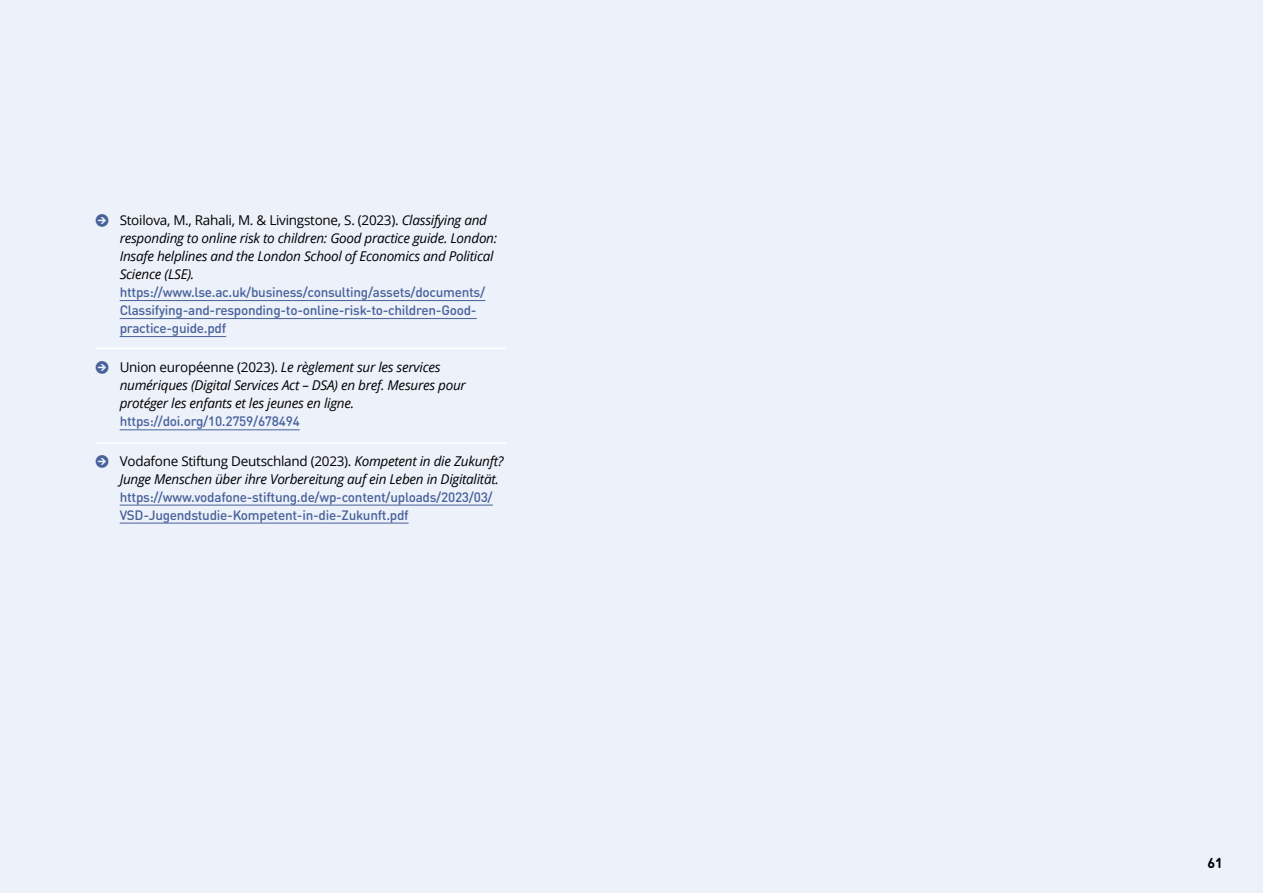
<style>
.page{position:relative;width:1263px;height:893px;background:#ecf1fa}
.page>*{position:absolute;margin:0;border:0;box-sizing:border-box;transform-origin:0 0}
.t1{font:700 14.25px "DIN Round Pro";color:#000}
.t2{font:italic 13.5px/18px "Open Sans";letter-spacing:-.02em;color:#000}
.t3{font:500 13.5px/18px "DIN Round Pro";letter-spacing:-.02em;color:#48619a}
.s1{font-family:"Arrowstfb";font-style:normal;color:#48619a}
.s2{font-style:normal}
.s3{font-family:"DIN Round Pro";font-weight:500;font-style:normal;color:#48619a}
.s4{font-family:"Arrowstfb";font-weight:400}
.s5{font-family:"Open Sans";font-weight:400;color:#000}
.s6{font-family:"Open Sans";font-weight:400;font-style:italic;color:#000}
</style>
<div class="page">
<hr style="left:120px;top:300px;width:365px;height:1px;background:#48619a">
<hr style="left:120px;top:318px;width:357px;height:1px;background:#48619a">
<hr style="left:120px;top:336px;width:106px;height:1px;background:#48619a">
<hr style="left:120px;top:429px;width:180px;height:1px;background:#48619a">
<hr style="left:120px;top:505px;width:373px;height:1px;background:#48619a">
<hr style="left:120px;top:523px;width:289px;height:1px;background:#48619a">
<hr style="left:96px;top:348px;width:410px;height:1px;background:#fff">
<hr style="left:96px;top:442px;width:410px;height:2px;background:#fff">
<p class="t2" style="left:120px;top:211px;width:379px;text-indent:-24px"><span class="s1">J</span> <span class="s2">Stoilova, M., Rahali, M. &amp; Livingstone, S. (2023).</span> Classifying and responding to online risk to children: Good practice guide. London:<br>Insafe helplines and the London School of Economics and Political Science (LSE). <span class="s3">https://www.lse.ac.uk/business/consulting/assets/documents/ Classifying-and-responding-to-online-risk-to-children-Good&shy;practice-guide.pdf</span></p>
<p class="t2" style="left:120px;top:358px;width:348px;text-indent:-24px"><span class="s1">J</span> <span class="s2">Union européenne (2023).</span> Le règlement sur les services numériques (Digital Services Act – DSA) en bref. Mesures pour protéger les enfants et les jeunes en ligne. <span class="s3">https://doi.org/10.2759/678494</span></p>
<p class="t3" style="left:120px;top:451px;width:385px;text-indent:-24px"><span class="s4">J</span> <span class="s5">Vodafone Stiftung Deutschland (2023).</span> <span class="s6">Kompetent in die Zukunft?<br>Junge Menschen über ihre Vorbereitung auf ein Leben in Digitalität. </span>https://www.vodafone-stiftung.de/wp-content/uploads/2023/03/ VSD-Jugendstudie-Kompetent-in-die-Zukunft.pdf</p>
<p class="t1" style="left:1207px;top:853px;width:17px">61</p>
</div>
